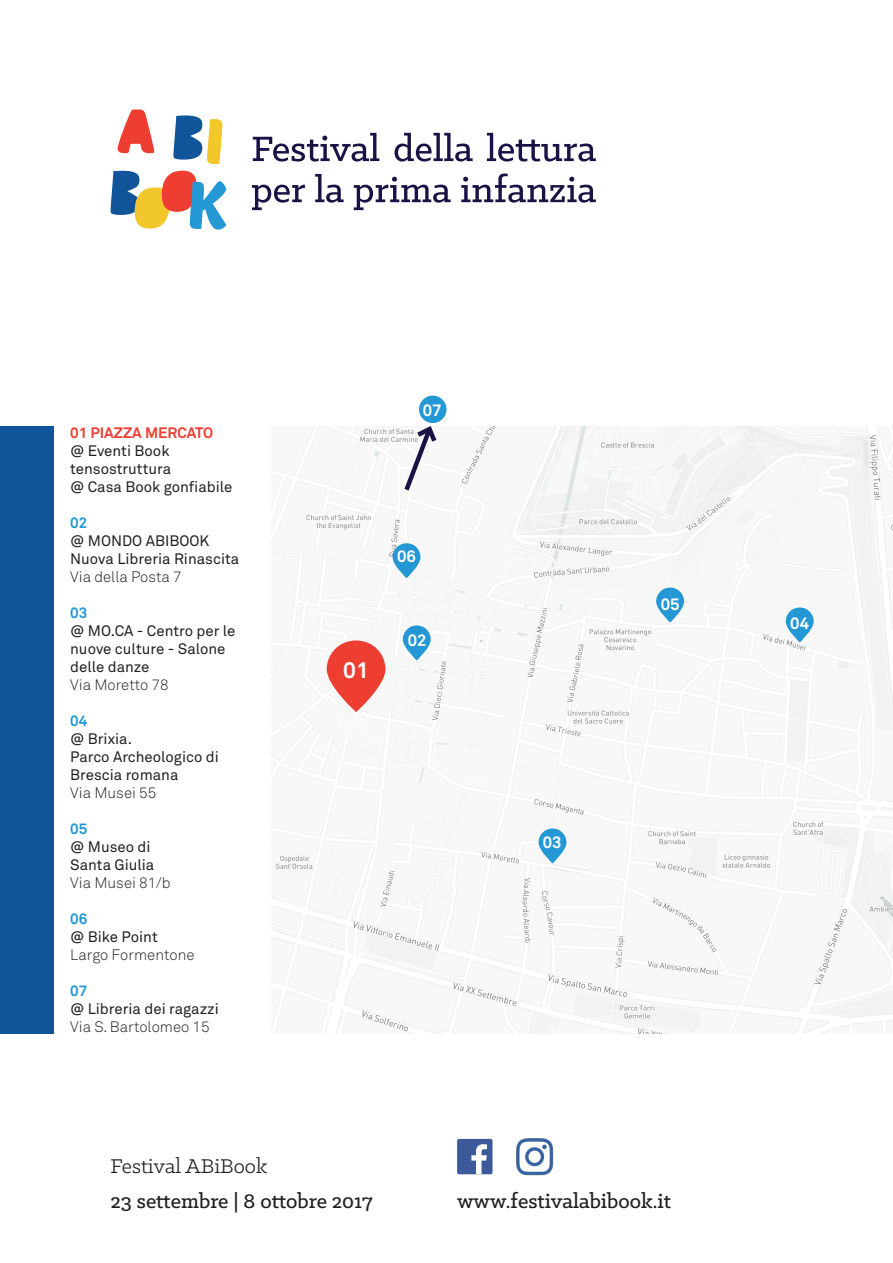
<style>
.page{position:relative;width:893px;height:1263px;background:#fff}
.page>*{position:absolute;margin:0;border:0;box-sizing:border-box;transform-origin:0 0}
.t1{font:500 22.5px "Klinic Slab";color:#231f20}
.t2{font:22.5px "Klinic Slab";color:#231f20}
.t3{font:700 22.5px "Akkurat Pro";color:#fff}
.t4{font:700 16.5px "Akkurat Pro";color:#fff}
.t5{font:15px/18px "Akkurat Pro";color:#231f20}
.t6{font:15px "Akkurat Light Pro";color:#231f20}
.t7{font:700 15px "Akkurat Pro";color:#ee3e31}
.t8{font:700 15px "Akkurat Pro";color:#2398d5}
</style>
<div class="page">
<svg style="left:253px;top:133px;width:126px;height:29px"></svg>
<svg style="left:395px;top:133px;width:78px;height:29px"></svg>
<svg style="left:487px;top:133px;width:109px;height:29px"></svg>
<svg style="left:252px;top:185px;width:53px;height:25px"></svg>
<svg style="left:315px;top:174px;width:29px;height:29px"></svg>
<svg style="left:354px;top:177px;width:97px;height:33px"></svg>
<svg style="left:461px;top:173px;width:135px;height:30px"></svg>
<svg style="left:173px;top:115px;width:49px;height:49px"></svg>
<svg style="left:111px;top:171px;width:115px;height:59px"></svg>
<svg style="left:118px;top:110px;width:36px;height:43px"></svg>
<div style="left:0;top:426px;width:54px;height:607px;background:#105499"></div>
<div style="left:457px;top:1139px;width:35px;height:35px;background:#3c5a99;border-radius:2px"></div>
<svg style="left:471px;top:1144px;width:16px;height:30px"></svg>
<img style="left:516px;top:1138px;width:37px;height:37px">
<img style="left:272px;top:426px;width:621px;height:607px">
<svg style="left:327px;top:640px;width:58px;height:72px;fill:#ee3e31"></svg>
<svg style="left:758px;top:603px;width:56px;height:28px"></svg>
<svg style="left:786px;top:607px;width:28px;height:35px"></svg>
<svg style="left:393px;top:543px;width:27px;height:35px"></svg>
<svg style="left:403px;top:625px;width:28px;height:35px"></svg>
<svg style="left:544px;top:843px;width:52px;height:43px"></svg>
<svg style="left:539px;top:828px;width:27px;height:35px"></svg>
<svg style="left:401px;top:426px;width:39px;height:69px"></svg>
<div style="left:419px;top:396px;width:27px;height:27px;background:#2398d5;border-radius:50%"></div>
<svg style="left:665px;top:577px;width:56px;height:28px"></svg>
<svg style="left:656px;top:588px;width:28px;height:34px"></svg>
<p class="t7" style="left:70px;top:423px;width:145px">01 PIAZZA MERCATO</p>
<p class="t5" style="left:70px;top:442px;width:102px">@ Eventi Book tensostruttura</p>
<p class="t5" style="left:70px;top:478px;width:164px">@ Casa Book gonfiabile</p>
<p class="t8" style="left:70px;top:513px;width:19px">02</p>
<p class="t5" style="left:70px;top:532px;width:141px">@ MONDO ABIBOOK</p>
<p class="t5" style="left:70px;top:550px;width:171px">Nuova Libreria Rinascita</p>
<p class="t6" style="left:70px;top:568px;width:113px">Via della Posta 7</p>
<p class="t8" style="left:70px;top:603px;width:19px">03</p>
<p class="t5" style="left:70px;top:622px;width:167px">@ MO.CA - Centro per le nuove culture - Salone delle danze</p>
<p class="t6" style="left:70px;top:676px;width:100px">Via Moretto 78</p>
<p class="t8" style="left:70px;top:711px;width:19px">04</p>
<p class="t5" style="left:70px;top:730px;width:64px">@ Brixia.</p>
<p class="t5" style="left:70px;top:748px;width:150px">Parco Archeologico di<br>Brescia romana</p>
<p class="t6" style="left:70px;top:784px;width:88px">Via Musei 55</p>
<p class="t8" style="left:70px;top:819px;width:19px">05</p>
<p class="t5" style="left:70px;top:838px;width:82px">@ Museo di</p>
<p class="t5" style="left:70px;top:856px;width:86px">Santa Giulia</p>
<p class="t6" style="left:70px;top:874px;width:102px">Via Musei 81/b</p>
<p class="t8" style="left:70px;top:909px;width:19px">06</p>
<p class="t5" style="left:70px;top:928px;width:89px">@ Bike Point</p>
<p class="t6" style="left:70px;top:946px;width:126px">Largo Formentone</p>
<p class="t8" style="left:70px;top:981px;width:19px">07</p>
<p class="t5" style="left:70px;top:1000px;width:150px">@ Libreria dei ragazzi</p>
<p class="t6" style="left:70px;top:1018px;width:141px">Via S. Bartolomeo 15</p>
<p class="t4" style="left:423px;top:400px;width:20px">07</p>
<p class="t3" style="left:343px;top:656px;width:27px">01</p>
<p class="t4" style="left:397px;top:546px;width:20px">06</p>
<p class="t4" style="left:408px;top:630px;width:20px">02</p>
<p class="t4" style="left:543px;top:832px;width:20px">03</p>
<p class="t4" style="left:661px;top:593px;width:20px">05</p>
<p class="t2" style="left:111px;top:1152px;width:158px">Festival ABiBook</p>
<p class="t1" style="left:111px;top:1186px;width:264px">23 settembre | 8 ottobre 2017</p>
<p class="t1" style="left:457px;top:1186px;width:216px">www.festivalabibook.it</p>
<p class="t4" style="left:790px;top:613px;width:20px">04</p>
</div>
